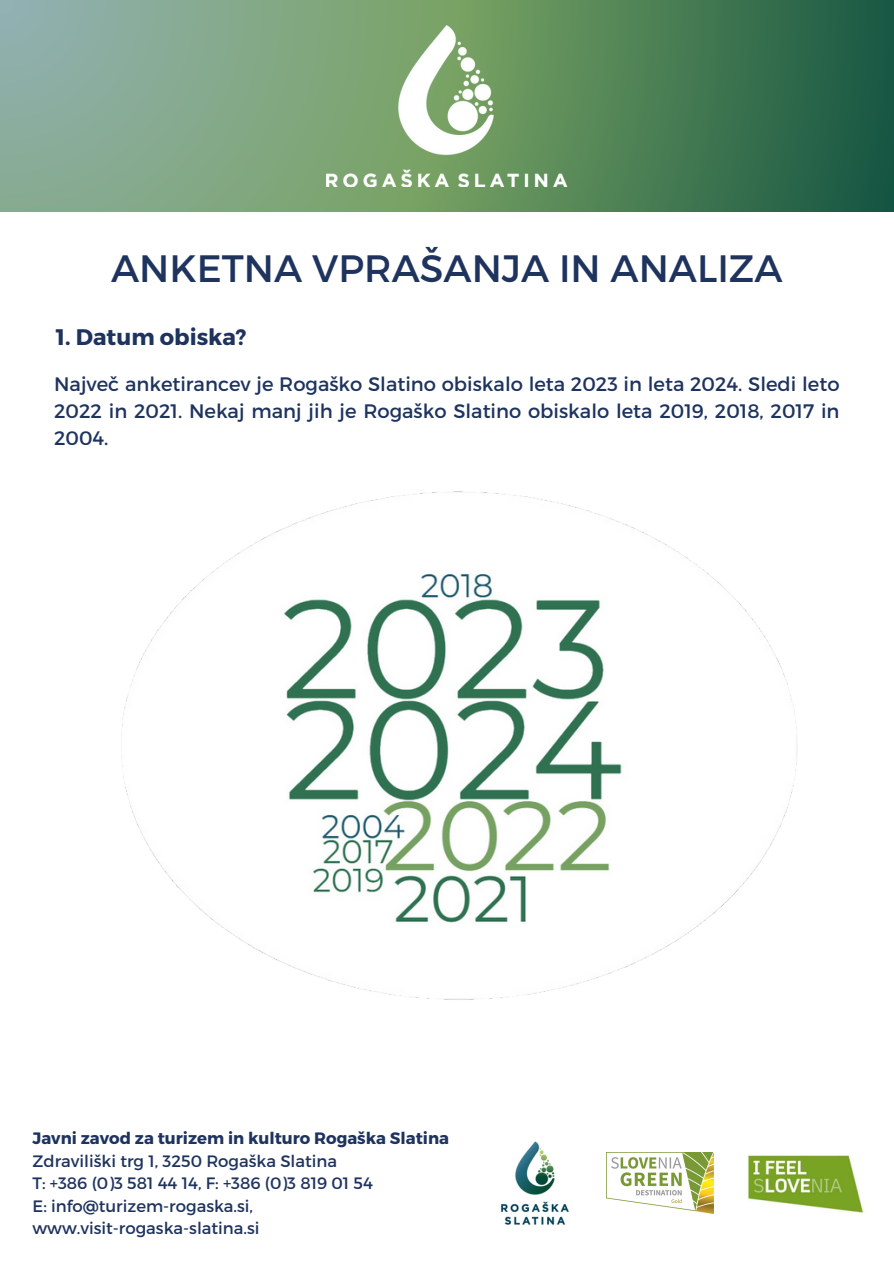
<style>
.page{position:relative;width:894px;height:1264px;background:#fff}
.page>*{position:absolute;margin:0;border:0;box-sizing:border-box;transform-origin:0 0}
.t1{font:38.1px "Montserrat";color:#1e335e}
.t2{font:700 22.5px "Montserrat";color:#1e335e}
.t3{font:19.5px/27px "Montserrat";color:#1e335e;text-align:justify}
.t4{font:16.5px "Montserrat";color:#1e335e}
.t5{font:700 16.5px "Montserrat";color:#1e335e}
</style>
<div class="page">
<svg style="left:0;top:0;width:893px;height:211px"></svg>
<img style="left:326px;top:25px;width:241px;height:161px">
<img style="left:501px;top:1141px;width:68px;height:84px">
<img style="left:747px;top:1155px;width:118px;height:58px">
<img style="left:606px;top:1152px;width:107px;height:60px">
<img style="left:121px;top:491px;width:676px;height:509px">
<p class="t1" style="left:111px;top:244px;width:672px">ANKETNA VPRAŠANJA IN ANALIZA</p>
<p class="t2" style="left:56px;top:322px;width:192px">1. Datum obiska?</p>
<p class="t3" style="left:54px;top:369px;width:786px">Največ anketirancev je Rogaško Slatino obiskalo leta 2023 in leta 2024. Sledi leto 2022 in 2021. Nekaj manj jih je Rogaško Slatino obiskalo leta 2019, 2018, 2017 in 2004.</p>
<p class="t5" style="left:33px;top:1127px;width:418px">Javni zavod za turizem in kulturo Rogaška Slatina</p>
<p class="t4" style="left:33px;top:1150px;width:306px">Zdraviliški trg 1, 3250 Rogaška Slatina</p>
<p class="t4" style="left:33px;top:1172px;width:342px">T: +386 (0)3 581 44 14, F: +386 (0)3 819 01 54</p>
<p class="t4" style="left:33px;top:1195px;width:222px">E: info@turizem-rogaska.si,</p>
<p class="t4" style="left:33px;top:1217px;width:228px">www.visit-rogaska-slatina.si</p>
</div>
